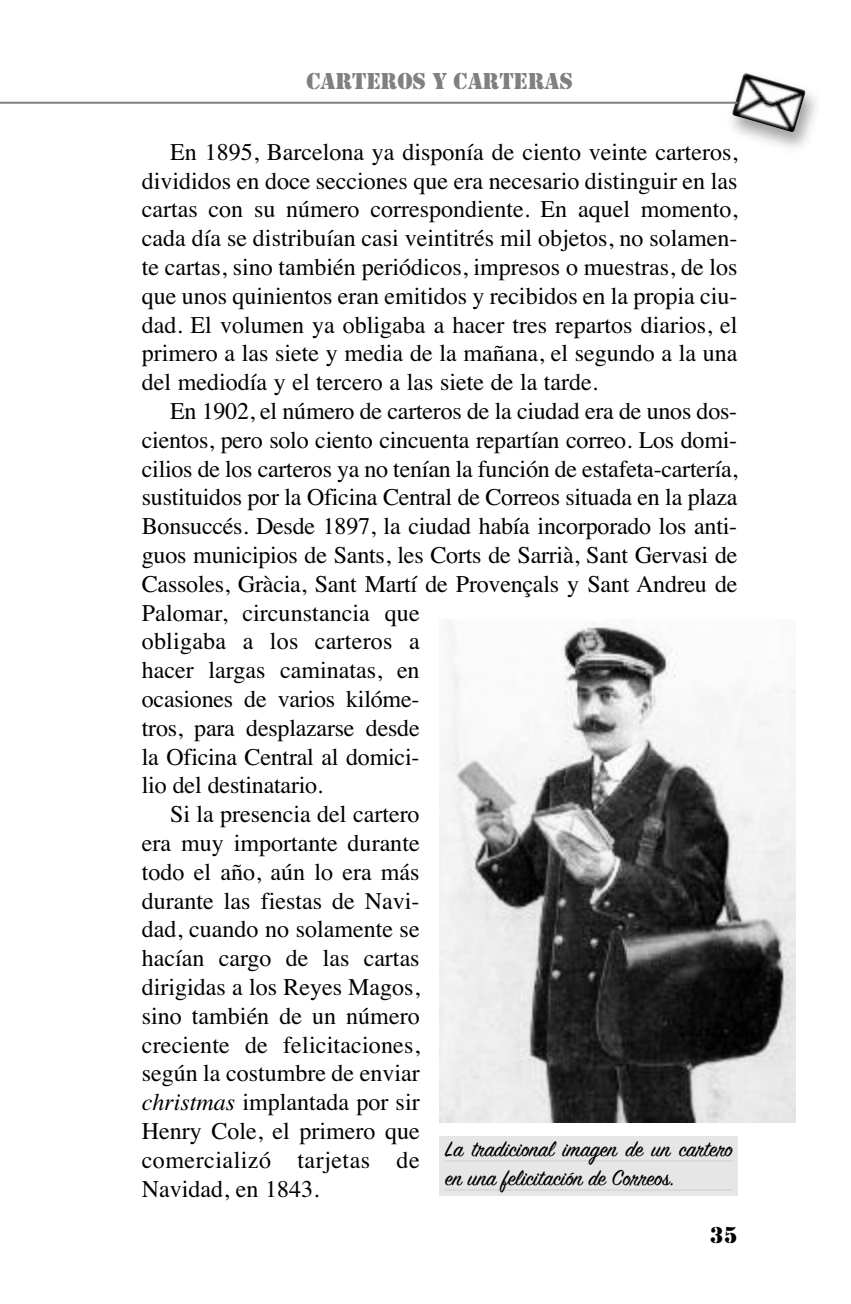
<style>
.page{position:relative;width:851px;height:1304px;background:#fff}
.page>*{position:absolute;margin:0;border:0;box-sizing:border-box;transform-origin:0 0}
.t1{font:24px/28.8px "Times";letter-spacing:-.01em;color:#000;text-align:justify}
.t2{font:24px/28.8px "Sign Painter House Script";color:#000}
.t3{font:24px "Times";letter-spacing:.02em;color:#000}
.t4{font:24px "Times";letter-spacing:.01em;color:#000}
.t5{font:24px "Stencil";color:#808080}
.t6{font:24px "Stencil";color:#000}
.s1{font-style:italic}
</style>
<div class="page">
<img style="left:731px;top:73px;width:74px;height:59px">
<img style="left:439px;top:622px;width:356px;height:501px">
<div style="left:439px;top:1136px;width:299px;height:60px;background:#e6e6e6"></div>
<hr style="left:444px;top:1160px;width:288px;height:1px;background:#d7d7d7">
<hr style="left:444px;top:1189px;width:288px;height:1px;background:#dadada">
<hr style="left:0;top:102px;width:737px;height:2px;background:#808080">
<p class="t5" style="left:306px;top:67px;width:268px">CARTEROS Y CARTERAS</p>
<p class="t1" style="left:142px;top:137px;width:597px;text-indent:28px">En 1895, Barcelona ya disponía de ciento veinte carteros, divididos en doce secciones que era necesario distinguir en las cartas con su número correspondiente. En aquel momento, cada día se distribuían casi veintitrés mil objetos, no solamen&shy;te cartas, sino también periódicos, impresos o muestras, de los que unos quinientos eran emitidos y recibidos en la propia ciu&shy;dad. El volumen ya obligaba a hacer tres repartos diarios, el primero a las siete y media de la mañana, el segundo a la una del mediodía y el tercero a las siete de la tarde.</p>
<p class="t1" style="left:170px;top:396px;width:568px">En 1902, el número de carteros de la ciudad era de unos dos-</p>
<p class="t1" style="left:142px;top:425px;width:597px">cientos, pero solo ciento cincuenta repartían correo. Los domi-</p>
<p class="t1" style="left:142px;top:454px;width:597px">cilios de los carteros ya no tenían la función de estafeta-cartería,</p>
<p class="t1" style="left:142px;top:483px;width:597px">sustituidos por la Oficina Central de Correos situada en la plaza</p>
<p class="t1" style="left:142px;top:511px;width:597px">Bonsuccés. Desde 1897, la ciudad había incorporado los anti-</p>
<p class="t1" style="left:142px;top:540px;width:597px">guos municipios de Sants, les Corts de Sarrià, Sant Gervasi de</p>
<p class="t1" style="left:142px;top:569px;width:597px">Cassoles, Gràcia, Sant Martí de Provençals y Sant Andreu de</p>
<p class="t1" style="left:142px;top:598px;width:279px">Palomar, circunstancia que</p>
<p class="t4" style="left:142px;top:627px;width:279px">obligaba a los carteros a</p>
<p class="t1" style="left:142px;top:655px;width:279px">hacer largas caminatas, en</p>
<p class="t1" style="left:142px;top:684px;width:279px">ocasiones de varios kilóme-</p>
<p class="t1" style="left:142px;top:713px;width:279px">tros, para desplazarse desde</p>
<p class="t1" style="left:142px;top:742px;width:279px">la Oficina Central al domici-</p>
<p class="t1" style="left:142px;top:771px;width:183px">lio del destinatario.</p>
<p class="t1" style="left:170px;top:799px;width:251px">Si la presencia del cartero</p>
<p class="t1" style="left:142px;top:828px;width:279px">era muy importante durante</p>
<p class="t1" style="left:142px;top:857px;width:279px">todo el año, aún lo era más</p>
<p class="t1" style="left:142px;top:886px;width:279px">durante las fiestas de Navi-</p>
<p class="t1" style="left:142px;top:915px;width:279px">dad, cuando no solamente se</p>
<p class="t1" style="left:142px;top:943px;width:279px">hacían cargo de las cartas</p>
<p class="t1" style="left:142px;top:972px;width:279px">dirigidas a los Reyes Magos,</p>
<p class="t1" style="left:142px;top:1001px;width:279px">sino también de un número</p>
<p class="t1" style="left:142px;top:1030px;width:279px">creciente de felicitaciones,</p>
<p class="t1" style="left:142px;top:1059px;width:279px">según la costumbre de enviar</p>
<p class="t1" style="left:142px;top:1087px;width:279px"><span class="s1">christmas</span> implantada por sir</p>
<p class="t1" style="left:142px;top:1116px;width:279px">Henry Cole, el primero que</p>
<p class="t3" style="left:142px;top:1145px;width:279px">comercializó tarjetas de</p>
<p class="t1" style="left:142px;top:1174px;width:179px">Navidad, en 1843.</p>
<p class="t2" style="left:445px;top:1134px;width:289px">La tradicional imagen de un cartero en una felicitación de Correos.</p>
<p class="t6" style="left:709px;top:1221px;width:29px">35</p>
</div>
